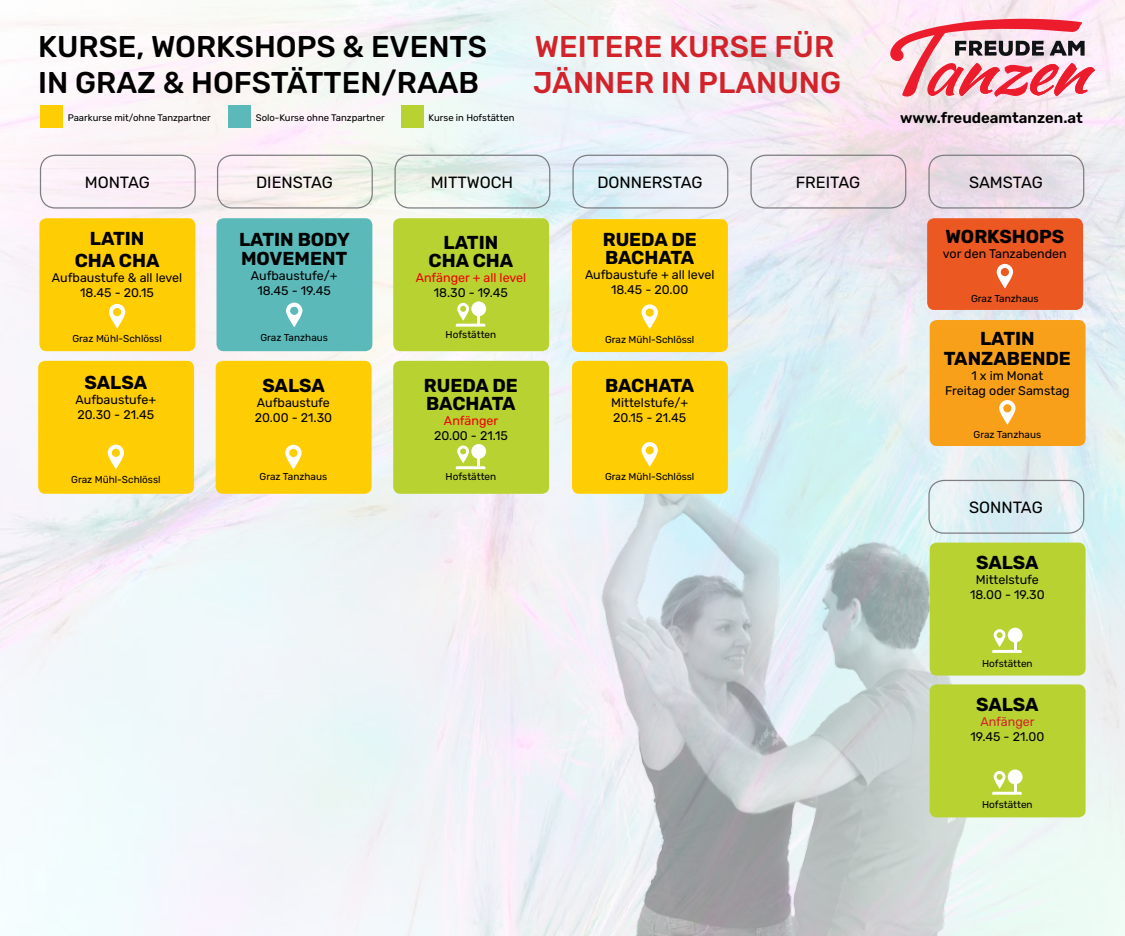
<style>
.page{position:relative;width:1125px;height:936px;background:#fff}
.page>*{position:absolute;margin:0;border:0;box-sizing:border-box;transform-origin:0 0}
.t1{font:500 30px "Rubik";color:#000}
.t2{font:500 30px "Rubik";color:#d2232a}
.t3{font:700 18.75px/18px "Rubik";color:#000;text-align:center}
.t4{font:16.25px "Rubik";color:#000}
.t5{font:600 15px "Rubik";color:#000}
.t6{font:12.5px/15px "Rubik";color:#000;text-align:center}
.t7{font:12.5px "Rubik";color:#e00}
.t8{font:12.5px "Rubik";color:#d2232a}
.t9{font:10px "Rubik";color:#000}
.t10{font:9.5px "Rubik";color:#000}
</style>
<div class="page">
<img style="left:0;top:0;width:1125px;height:935px">
<img style="left:543px;top:489px;width:528px;height:446px">
<div style="left:394px;top:155px;width:156px;height:53px;border:1px solid #7c7e81;border-radius:15px"></div>
<div style="left:572px;top:155px;width:156px;height:53px;border:1px solid #7c7e81;border-radius:15px"></div>
<div style="left:750px;top:155px;width:156px;height:53px;border:1px solid #7c7e81;border-radius:15px"></div>
<div style="left:928px;top:155px;width:156px;height:53px;border:1px solid #7c7e81;border-radius:15px"></div>
<div style="left:928px;top:480px;width:156px;height:53px;border:1px solid #7c7e81;border-radius:15px"></div>
<div style="left:217px;top:155px;width:156px;height:53px;border:1px solid #7c7e81;border-radius:15px"></div>
<div style="left:40px;top:155px;width:156px;height:53px;border:1px solid #7c7e81;border-radius:15px"></div>
<div style="left:39px;top:218px;width:156px;height:133px;background:#ffcd03;border-radius:7px"></div>
<svg style="left:109px;top:304px;width:16px;height:24px"></svg>
<div style="left:38px;top:361px;width:156px;height:132px;background:#ffcd03;border-radius:7px"></div>
<svg style="left:108px;top:444px;width:16px;height:25px"></svg>
<div style="left:572px;top:219px;width:156px;height:133px;background:#ffcd03;border-radius:7px"></div>
<svg style="left:642px;top:304px;width:16px;height:25px"></svg>
<div style="left:393px;top:218px;width:156px;height:133px;background:#b7d231;border-radius:7px"></div>
<svg style="left:471px;top:301px;width:15px;height:15px"></svg>
<svg style="left:456px;top:303px;width:29px;height:23px"></svg>
<div style="left:927px;top:218px;width:156px;height:92px;background:#eb5821;border-radius:7px"></div>
<svg style="left:997px;top:264px;width:16px;height:24px"></svg>
<div style="left:930px;top:542px;width:156px;height:133px;background:#b7d231;border-radius:7px"></div>
<svg style="left:1008px;top:627px;width:15px;height:15px"></svg>
<svg style="left:992px;top:629px;width:30px;height:23px"></svg>
<div style="left:217px;top:218px;width:155px;height:133px;background:#5cb9b9;border-radius:7px"></div>
<svg style="left:286px;top:302px;width:16px;height:25px"></svg>
<div style="left:572px;top:361px;width:156px;height:132px;background:#ffcd03;border-radius:7px"></div>
<svg style="left:642px;top:442px;width:16px;height:24px"></svg>
<div style="left:930px;top:320px;width:156px;height:126px;background:#f9a01b;border-radius:7px"></div>
<svg style="left:999px;top:400px;width:17px;height:24px"></svg>
<div style="left:930px;top:684px;width:156px;height:133px;background:#b7d231;border-radius:7px"></div>
<svg style="left:1008px;top:769px;width:15px;height:15px"></svg>
<svg style="left:992px;top:771px;width:30px;height:23px"></svg>
<div style="left:40px;top:105px;width:22px;height:23px;background:#ffcd03"></div>
<div style="left:228px;top:105px;width:22px;height:23px;background:#5cb9b9"></div>
<div style="left:401px;top:105px;width:22px;height:23px;background:#b7d231"></div>
<svg style="left:890px;top:19px;width:205px;height:78px;background:#e498a2"></svg>
<div style="left:216px;top:361px;width:156px;height:132px;background:#ffcd03;border-radius:7px"></div>
<svg style="left:285px;top:444px;width:17px;height:25px"></svg>
<div style="left:393px;top:361px;width:156px;height:132px;background:#b7d231;border-radius:7px"></div>
<svg style="left:456px;top:445px;width:29px;height:24px"></svg>
<h1 class="t1" style="left:38px;top:29px;width:450px">KURSE, WORKSHOPS &amp; EVENTS</h1>
<h1 class="t2" style="left:535px;top:29px;width:301px">WEITERE KURSE FÜR</h1>
<h1 class="t1" style="left:38px;top:65px;width:442px">IN GRAZ &amp; HOFSTÄTTEN/RAAB</h1>
<h1 class="t2" style="left:533px;top:65px;width:309px">JÄNNER IN PLANUNG</h1>
<p class="t10" style="left:68px;top:112px;width:145px">Paarkurse mit/ohne Tanzpartner</p>
<p class="t10" style="left:256px;top:112px;width:130px">Solo-Kurse ohne Tanzpartner</p>
<p class="t10" style="left:429px;top:112px;width:87px">Kurse in Hofstätten</p>
<p class="t5" style="left:900px;top:109px;width:184px">www.freudeamtanzen.at</p>
<h3 class="t4" style="left:85px;top:173px;width:67px">MONTAG</h3>
<h3 class="t4" style="left:256px;top:173px;width:78px">DIENSTAG</h3>
<h2 class="t3" style="left:75px;top:227px;width:86px;line-height:22.5px">LATIN<br>CHA CHA</h2>
<p class="t6" style="left:52px;top:271px;width:132px">Aufbaustufe &amp; all level<br>18.45 - 20.15</p>
<p class="t9" style="left:72px;top:333px;width:91px">Graz Mühl-Schlössl</p>
<h2 class="t3" style="left:85px;top:374px;width:64px">SALSA</h2>
<p class="t6" style="left:76px;top:392px;width:82px;text-align:left">Aufbaustufe+<br>20.30 - 21.45</p>
<p class="t9" style="left:71px;top:474px;width:91px">Graz Mühl-Schlössl</p>
<h2 class="t3" style="left:239px;top:230px;width:112px;line-height:18.8px;text-align:left">LATIN BODY<br>MOVEMENT</h2>
<p class="t6" style="left:251px;top:268px;width:88px">Aufbaustufe/+<br>18.45 - 19.45</p>
<p class="t9" style="left:260px;top:332px;width:69px">Graz Tanzhaus</p>
<h2 class="t3" style="left:262px;top:376px;width:64px">SALSA</h2>
<p class="t6" style="left:255px;top:395px;width:79px;text-align:left">Aufbaustufe<br>20.00 - 21.30</p>
<p class="t9" style="left:260px;top:471px;width:69px">Graz Tanzhaus</p>
<h3 class="t4" style="left:431px;top:173px;width:84px">MITTWOCH</h3>
<h3 class="t4" style="left:597px;top:173px;width:107px">DONNERSTAG</h3>
<h3 class="t4" style="left:796px;top:173px;width:66px">FREITAG</h3>
<h3 class="t4" style="left:969px;top:173px;width:75px">SAMSTAG</h3>
<h2 class="t3" style="left:429px;top:234px;width:86px">LATIN<br>CHA CHA</h2>
<p class="t7" style="left:416px;top:271px;width:112px">Anfänger + all level</p>
<p class="t6" style="left:434px;top:286px;width:76px">18.30 - 19.45</p>
<p class="t9" style="left:446px;top:328px;width:52px">Hofstätten</p>
<h2 class="t3" style="left:424px;top:377px;width:96px;text-align:left">RUEDA DE<br>BACHATA</h2>
<p class="t7" style="left:444px;top:413px;width:56px">Anfänger</p>
<p class="t6" style="left:434px;top:428px;width:75px">20.00 - 21.15</p>
<p class="t9" style="left:446px;top:471px;width:52px">Hofstätten</p>
<h2 class="t3" style="left:603px;top:231px;width:96px;text-align:left">RUEDA DE<br>BACHATA</h2>
<p class="t6" style="left:585px;top:267px;width:131px">Aufbaustufe + all level<br>18.45 - 20.00</p>
<p class="t9" style="left:605px;top:333px;width:91px">Graz Mühl-Schlössl</p>
<h2 class="t3" style="left:605px;top:376px;width:91px">BACHATA</h2>
<p class="t6" style="left:611px;top:395px;width:78px;text-align:left">Mittelstufe/+<br>20.15 - 21.45</p>
<p class="t9" style="left:605px;top:471px;width:91px">Graz Mühl-Schlössl</p>
<h2 class="t3" style="left:946px;top:228px;width:120px">WORKSHOPS</h2>
<p class="t6" style="left:943px;top:247px;width:126px">vor den Tanzabenden</p>
<p class="t9" style="left:971px;top:293px;width:69px">Graz Tanzhaus</p>
<h2 class="t3" style="left:944px;top:329px;width:129px;line-height:19.5px">LATIN<br>TANZABENDE</h2>
<p class="t6" style="left:945px;top:368px;width:126px">1 x im Monat<br>Freitag oder Samstag</p>
<p class="t9" style="left:974px;top:429px;width:69px">Graz Tanzhaus</p>
<h3 class="t4" style="left:969px;top:498px;width:75px">SONNTAG</h3>
<h2 class="t3" style="left:976px;top:554px;width:64px">SALSA</h2>
<p class="t6" style="left:970px;top:572px;width:76px">Mittelstufe<br>18.00 - 19.30</p>
<p class="t9" style="left:982px;top:657px;width:52px">Hofstätten</p>
<h2 class="t3" style="left:976px;top:695px;width:64px">SALSA</h2>
<p class="t8" style="left:980px;top:714px;width:56px">Anfänger</p>
<p class="t6" style="left:970px;top:729px;width:75px">19.45 - 21.00</p>
<p class="t9" style="left:982px;top:799px;width:52px">Hofstätten</p>
</div>
